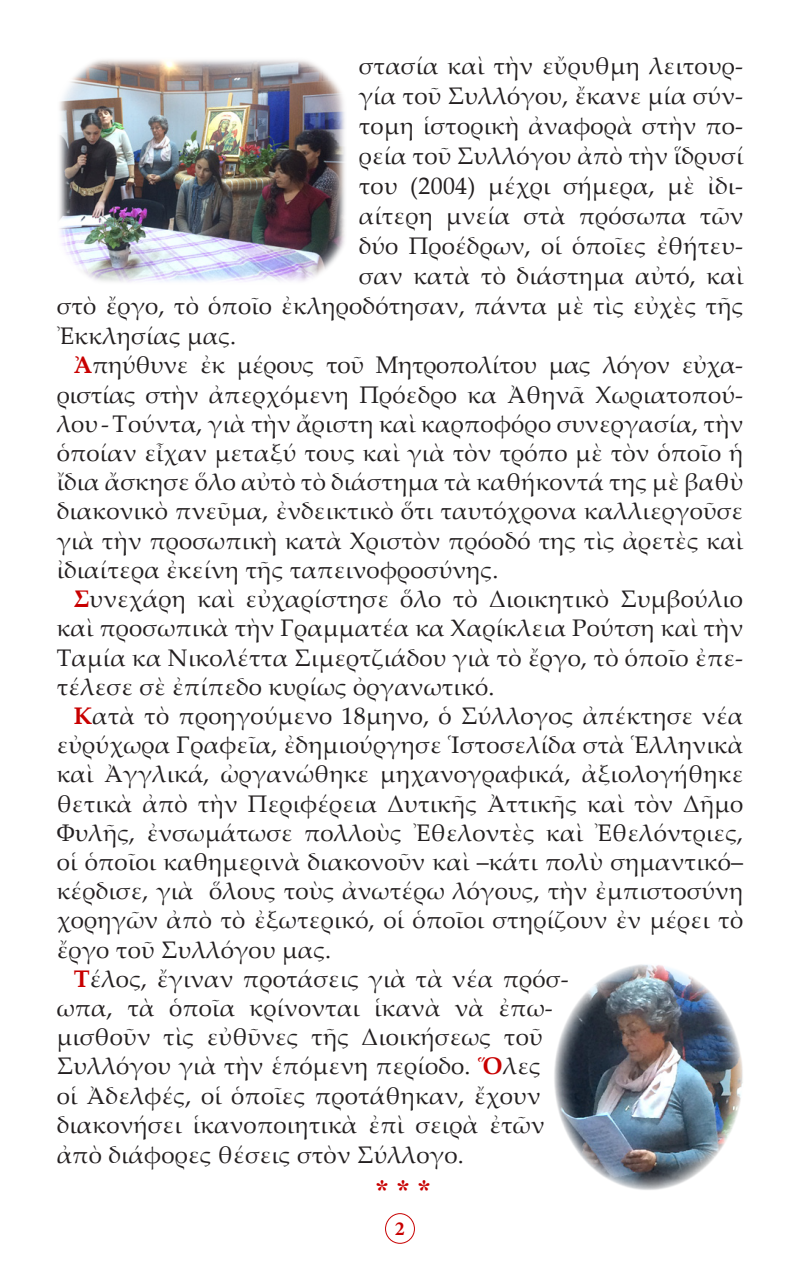
<style>
.page{position:relative;width:800px;height:1270px;background:#fff}
.page>*{position:absolute;margin:0;border:0;box-sizing:border-box;transform-origin:0 0}
.Asteriskoi{font:28px "CTOS New Times Bold Test 1";color:#c80000}
.t1{font:24px/29.2px "Palatino Linotype";letter-spacing:.01em;color:#231f20;text-align:justify}
.t2{font:700 20px "Minion Pro";color:#c80000}
.s1{font-weight:700;color:#c80000}
</style>
<div class="page">
<div style="left:385px;top:1213px;width:30px;height:31px;border:1px solid #c80000;border-radius:50%"></div>
<img style="left:59px;top:59px;width:286px;height:223px">
<img style="left:554px;top:964px;width:189px;height:226px">
<p class="t1" style="left:359px;top:51px;width:386px">στασία καὶ τὴν εὔρυθμη λειτουρ-</p>
<p class="t1" style="left:359px;top:81px;width:386px">γία τοῦ Συλλόγου, ἔκανε μία σύν-</p>
<p class="t1" style="left:359px;top:111px;width:386px">τομη ἱστορικὴ ἀναφορὰ στὴν πο-</p>
<p class="t1" style="left:359px;top:141px;width:386px">ρεία τοῦ Συλλόγου ἀπὸ τὴν ἵδρυσί</p>
<p class="t1" style="left:359px;top:171px;width:386px">του (2004) μέχρι σήμερα, μὲ ἰδι-</p>
<p class="t1" style="left:359px;top:201px;width:386px">αίτερη μνεία στὰ πρόσωπα τῶν</p>
<p class="t1" style="left:359px;top:231px;width:386px">δύο Προέδρων, οἱ ὁποῖες ἐθήτευ-</p>
<p class="t1" style="left:359px;top:261px;width:386px">σαν κατὰ τὸ διάστημα αὐτό, καὶ</p>
<p class="t1" style="left:57px;top:291px;width:688px">στὸ ἔργο, τὸ ὁποῖο ἐκληροδότησαν, πάντα μὲ τὶς εὐχὲς τῆς</p>
<p class="t1" style="left:57px;top:321px;width:181px">Ἐκκλησίας μας.</p>
<p class="t1" style="left:57px;top:350px;width:688px;text-indent:17px"><span class="s1">Ἀ</span>πηύθυνε ἐκ μέρους τοῦ Μητροπολίτου μας λόγον εὐχα&shy;ριστίας στὴν ἀπερχόμενη Πρόεδρο κα Ἀθηνᾶ Χωριατοπού&shy;λου - Τούντα, γιὰ τὴν ἄριστη καὶ καρποφόρο συνεργασία, τὴν ὁποίαν εἶχαν μεταξύ τους καὶ γιὰ τὸν τρόπο μὲ τὸν ὁποῖο ἡ ἴδια ἄσκησε ὅλο αὐτὸ τὸ διάστημα τὰ καθήκοντά της μὲ βαθὺ διακονικὸ πνεῦμα, ἐνδεικτικὸ ὅτι ταυτόχρονα καλλιεργοῦσε γιὰ τὴν προσωπικὴ κατὰ Χριστὸν πρόοδό της τὶς ἀρετὲς καὶ ἰδιαίτερα ἐκείνη τῆς ταπεινοφροσύνης.</p>
<p class="t1" style="left:57px;top:583px;width:688px;text-indent:17px"><span class="s1">Σ</span>υνεχάρη καὶ εὐχαρίστησε ὅλο τὸ Διοικητικὸ Συμβούλιο καὶ προσωπικὰ τὴν Γραμματέα κα Χαρίκλεια Ρούτση καὶ τὴν Ταμία κα Νικολέττα Σιμερτζιάδου γιὰ τὸ ἔργο, τὸ ὁποῖο ἐπε&shy;τέλεσε σὲ ἐπίπεδο κυρίως ὀργανωτικό.</p>
<p class="t1" style="left:57px;top:700px;width:688px;text-indent:17px"><span class="s1">Κ</span>ατὰ τὸ προηγούμενο 18μηνο, ὁ Σύλλογος ἀπέκτησε νέα εὐρύχωρα Γραφεῖα, ἐδημιούργησε Ἱστοσελίδα στὰ Ἑλληνικὰ καὶ Ἀγγλικά, ὠργανώθηκε μηχανογραφικά, ἀξιολογήθηκε θετικὰ ἀπὸ τὴν Περιφέρεια Δυτικῆς Ἀττικῆς καὶ τὸν Δῆμο Φυλῆς, ἐνσωμάτωσε πολλοὺς Ἐθελοντὲς καὶ Ἐθελόντριες, οἱ ὁποῖοι καθημερινὰ διακονοῦν καὶ –κάτι πολὺ σημαντικό– κέρδισε, γιὰ ὅλους τοὺς ἀνωτέρω λόγους, τὴν ἐμπιστοσύνη χορηγῶν ἀπὸ τὸ ἐξωτερικό, οἱ ὁποῖοι στηρίζουν ἐν μέρει τὸ ἔργο τοῦ Συλλόγου μας.</p>
<p class="t1" style="left:57px;top:963px;width:513px;text-align:left;text-indent:17px"><span class="s1">Τ</span>έλος, ἔγιναν προτάσεις γιὰ τὰ νέα πρόσ&shy;ωπα, τὰ ὁποῖα κρίνονται ἱκανὰ νὰ ἐπω&shy;μισθοῦν τὶς εὐθῦνες τῆς Διοικήσεως τοῦ Συλλόγου γιὰ τὴν ἑπόμενη περίοδο. <span class="s1">Ὅ</span>λες<br>οἱ Ἀδελφές, οἱ ὁποῖες προτάθηκαν, ἔχουν διακονήσει ἱκανοποιητικὰ ἐπὶ σειρὰ ἐτῶν ἀπὸ διάφορες θέσεις στὸν Σύλλογο.</p>
<p class="Asteriskoi" style="left:375px;top:1174px;width:57px">* * *</p>
<p class="t2" style="left:395px;top:1215px;width:11px">2</p>
</div>
